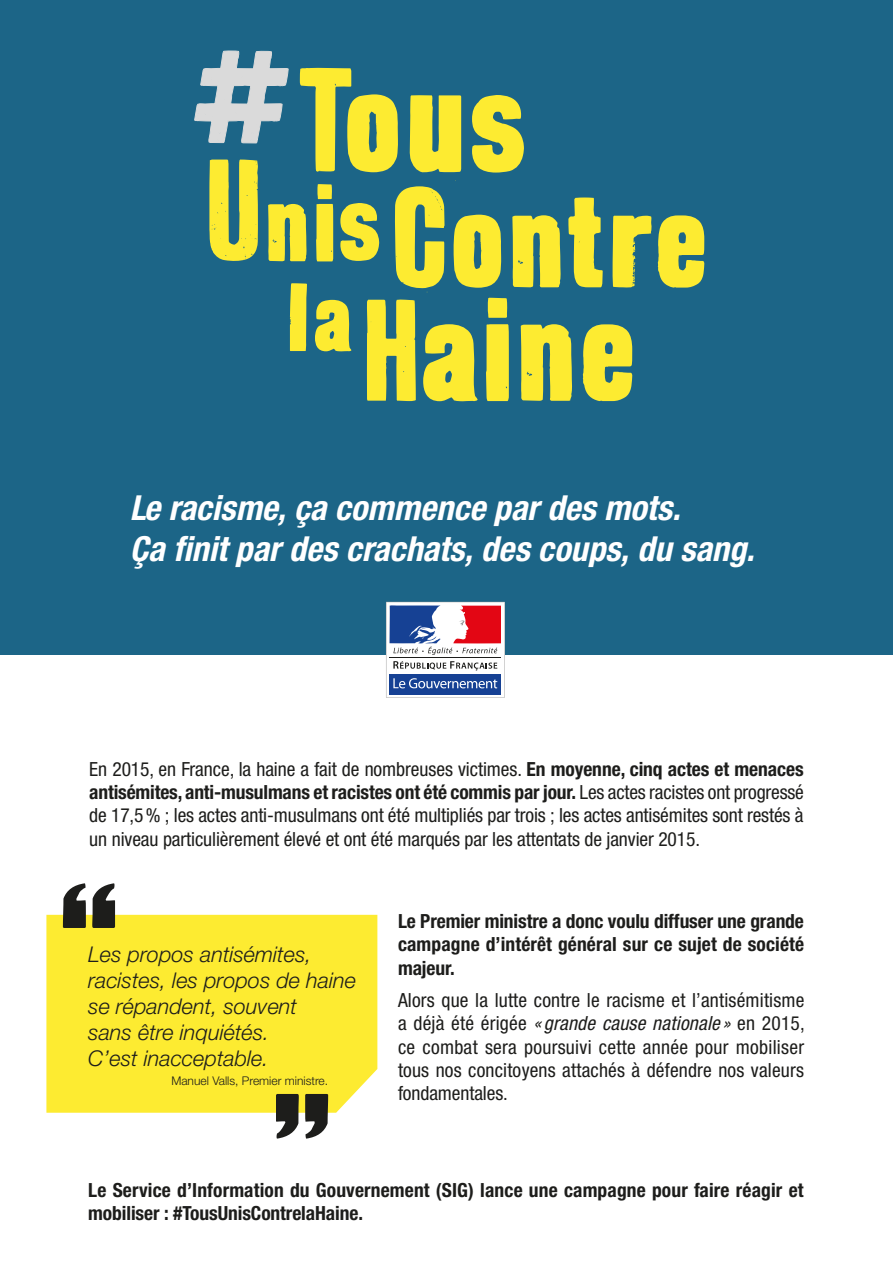
<style>
.page{position:relative;width:893px;height:1263px;background:#fff}
.page>*{position:absolute;margin:0;border:0;box-sizing:border-box;transform-origin:0 0}
.t1{font:italic 700 condensed 34.5px/41.4px "Helvetica Neue LT Std";color:#fff}
.t2{font:italic 300 21.75px/26.1px "Helvetica Neue LT Std";color:#1d1d1b}
.t3{font:condensed 19.5px/23.4px "Helvetica Neue LT Std";letter-spacing:-.005em;color:#1d1d1b;text-align:justify}
.t4{font:700 condensed 19.5px/23.4px "Helvetica Neue LT Std";letter-spacing:.005em;color:#1d1d1b;text-align:justify}
.t5{font:300 12px "Helvetica Neue LT Std";color:#1d1d1b}
.s1{font-weight:700}
.s2{font-style:italic}
</style>
<div class="page">
<div style="left:0;top:0;width:893px;height:655px;background:#1c6587"></div>
<svg style="left:290px;top:283px;width:17px;height:68px"></svg>
<svg style="left:410px;top:95px;width:51px;height:77px;background:#e3db3a"></svg>
<svg style="left:472px;top:95px;width:52px;height:78px"></svg>
<svg style="left:300px;top:68px;width:98px;height:104px"></svg>
<svg style="left:268px;top:204px;width:38px;height:57px;background:#dcd73d"></svg>
<svg style="left:209px;top:160px;width:49px;height:101px"></svg>
<svg style="left:658px;top:215px;width:46px;height:73px"></svg>
<svg style="left:315px;top:180px;width:337px;height:221px"></svg>
<svg style="left:194px;top:51px;width:95px;height:93px"></svg>
<div style="left:46px;top:915px;width:331px;height:198px;background:#fdeb31"></div>
<svg style="left:386px;top:602px;width:119px;height:96px"></svg>
<svg style="left:63px;top:883px;width:52px;height:45px"></svg>
<svg style="left:276px;top:1094px;width:52px;height:44px"></svg>
<h1 class="t1" style="left:130px;top:487px;width:626px">Le racisme, ça commence par des mots.<br>Ça finit par des crachats, des coups, du sang.</h1>
<p class="t3" style="left:89px;top:757px;width:716px">En 2015, en France, la haine a fait de nombreuses victimes. <span class="s1">En moyenne, cinq actes et menaces antisémites, anti-musulmans et racistes ont été commis par jour.</span> Les actes racistes ont progressé de 17,5% ; les actes anti-musulmans ont été multipliés par trois ; les actes antisémites sont restés à un niveau particulièrement élevé et ont été marqués par les attentats de janvier 2015.</p>
<p class="t2" style="left:88px;top:941px;width:269px">Les propos antisémites, racistes, les propos de haine se répandent, souvent<br>sans être inquiétés.<br>C’est inacceptable.</p>
<p class="t5" style="left:171px;top:1073px;width:158px">Manuel Valls, Premier ministre.</p>
<p class="t4" style="left:398px;top:909px;width:408px">Le Premier ministre a donc voulu diffuser une grande campagne d’intérêt général sur ce sujet de société majeur.</p>
<p class="t3" style="left:398px;top:988px;width:408px">Alors que la lutte contre le racisme et l’antisémitisme a déjà été érigée <span class="s2">« grande cause nationale »</span> en 2015, ce combat sera poursuivi cette année pour mobiliser tous nos concitoyens attachés à défendre nos valeurs fondamentales.</p>
<p class="t4" style="left:88px;top:1178px;width:717px">Le Service d’Information du Gouvernement (SIG) lance une campagne pour faire réagir et mobiliser : #TousUnisContrelaHaine.</p>
</div>
